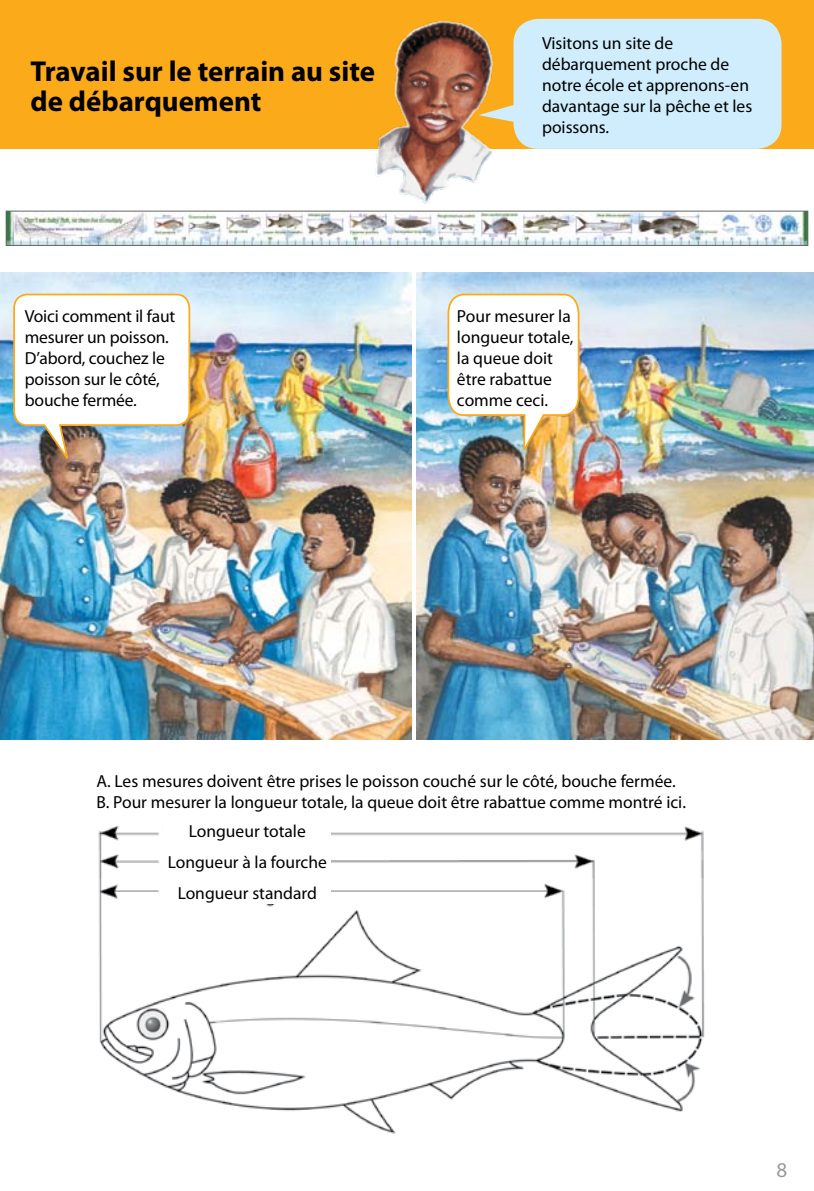
<style>
.page{position:relative;width:814px;height:1191px;background:#fff}
.page>*{position:absolute;margin:0;border:0;box-sizing:border-box;transform-origin:0 0}
.t1{font:700 28.88px/29.8px "Myriad Pro";color:#000}
.t2{font:21px "Myriad Pro";color:#97999c}
.t3{font:17.5px/21px "Myriad Pro";color:#000}
</style>
<div class="page">
<div style="left:0;top:0;width:814px;height:149px;background:#fbaa19"></div>
<div style="left:501px;top:19px;width:280px;height:130px;background:#cfedfc"></div>
<img style="left:0;top:273px;width:412px;height:466px">
<img style="left:417px;top:273px;width:397px;height:466px">
<img style="left:98px;top:826px;width:607px;height:308px">
<img style="left:12px;top:293px;width:179px;height:173px">
<img style="left:446px;top:293px;width:134px;height:164px">
<img style="left:369px;top:20px;width:132px;height:191px">
<div style="left:164px;top:819px;width:167px;height:84px;background:#fff"></div>
<img style="left:8px;top:213px;width:798px;height:31px">
<div style="left:6px;top:211px;width:802px;height:35px;border:1px solid #636466"></div>
<h1 class="t1" style="left:31px;top:56px;width:346px">Travail sur le terrain au site de débarquement</h1>
<p class="t3" style="left:542px;top:32px;width:212px">Visitons un site de débarquement proche de notre école et apprenons-en davantage sur la pêche et les poissons.</p>
<p class="t3" style="left:25px;top:305px;width:152px">Voici comment il faut mesurer un poisson.<br>D’abord, couchez le poisson sur le côté, bouche fermée.</p>
<p class="t3" style="left:457px;top:305px;width:118px">Pour mesurer la longueur totale, la queue doit être rabattue comme ceci.</p>
<p class="t3" style="left:97px;top:770px;width:591px">A. Les mesures doivent être prises le poisson couché sur le côté, bouche fermée.<br>B. Pour mesurer la longueur totale, la queue doit être rabattue comme montré ici.</p>
<p class="t3" style="left:168px;top:815px;width:161px;line-height:31px;text-align:center">Longueur totale<br>Longueur à la fourche<br>Longueur standard</p>
<p class="t2" style="left:776px;top:1157px;width:12px">8</p>
</div>
